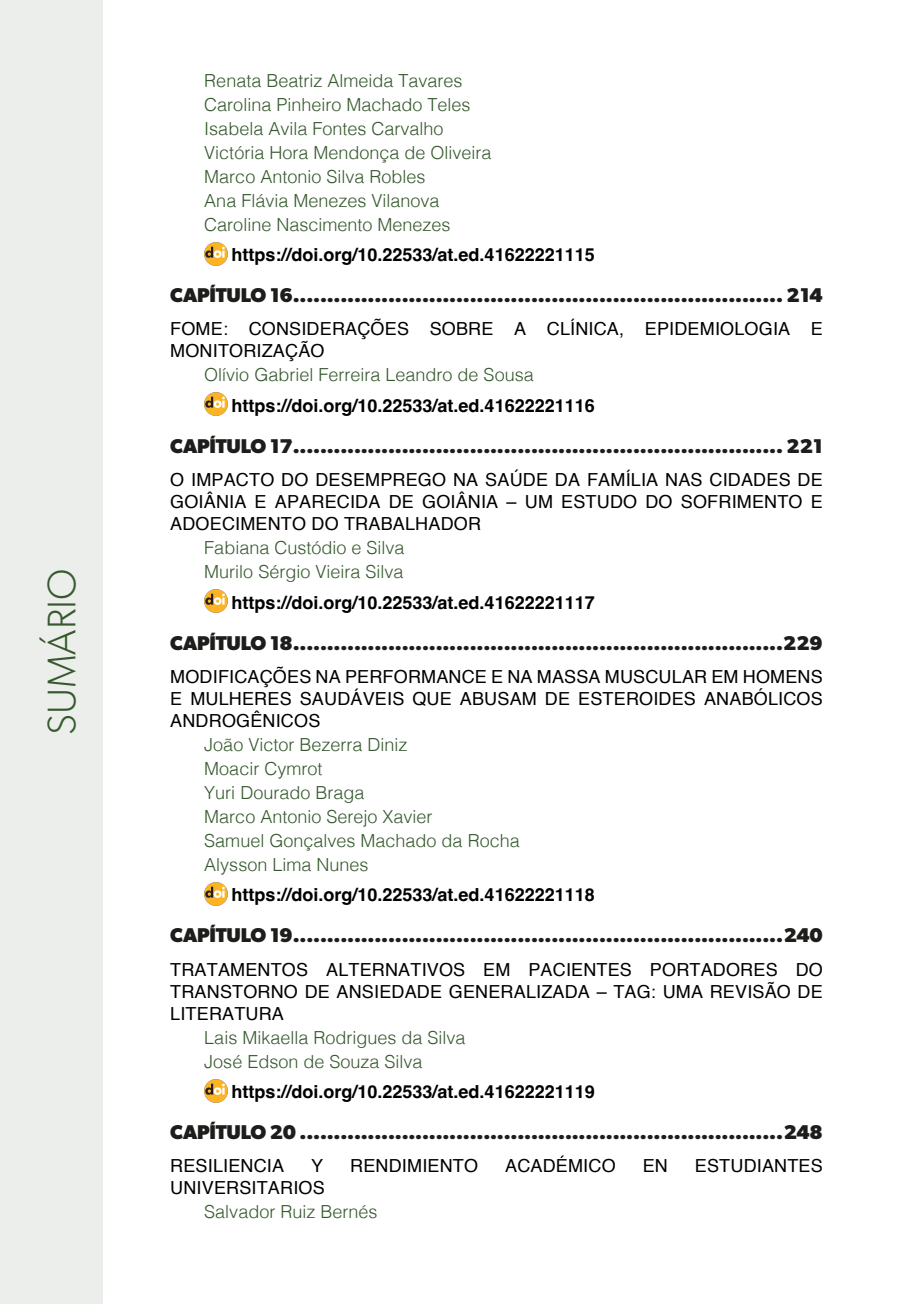
<style>
.page{position:relative;width:908px;height:1304px;background:#fff}
.page>*{position:absolute;margin:0;border:0;box-sizing:border-box;transform-origin:0 0}
.t1{font:300 40px "Gibson";color:#36592e}
.t2{font:700 20px "Gibson";letter-spacing:-.01em;color:#1d1d1b}
.t3{font:18px/22px "Helvetica";letter-spacing:.01em;color:#000;text-align:justify}
.t4{font:300 18px/24px "Helvetica";color:#36592e}
.t5{font:700 18px "Helvetica";color:#000}
</style>
<div class="page">
<div style="left:0;top:0;width:103px;height:1304px;background:#ebeeea"></div>
<img style="left:204px;top:242px;width:23px;height:23px">
<img style="left:204px;top:393px;width:23px;height:23px">
<img style="left:204px;top:590px;width:23px;height:23px">
<img style="left:204px;top:882px;width:23px;height:23px">
<img style="left:204px;top:1079px;width:23px;height:23px">
<h1 class="t1" style="left:37px;top:735px;width:167px;rotate:-90deg">SUMÁRIO</h1>
<p class="t4" style="left:204px;top:67px;width:289px">Renata Beatriz Almeida Tavares<br>Carolina Pinheiro Machado Teles<br>Isabela Avila Fontes Carvalho<br>Victória Hora Mendonça de Oliveira<br>Marco Antonio Silva Robles<br>Ana Flávia Menezes Vilanova<br>Caroline Nascimento Menezes</p>
<p class="t5" style="left:231px;top:244px;width:365px">https://doi.org/10.22533/at.ed.41622221115</p>
<p class="t2" style="left:170px;top:283px;width:653px">CAPÍTULO 16........................................................................ 214</p>
<p class="t3" style="left:170px;top:319px;width:653px">FOME: CONSIDERAÇÕES SOBRE A CLÍNICA, EPIDEMIOLOGIA E<br>MONITORIZAÇÃO</p>
<p class="t4" style="left:204px;top:362px;width:331px">Olívio Gabriel Ferreira Leandro de Sousa</p>
<p class="t5" style="left:231px;top:394px;width:365px">https://doi.org/10.22533/at.ed.41622221116</p>
<p class="t2" style="left:170px;top:434px;width:653px">CAPÍTULO 17........................................................................ 221</p>
<p class="t3" style="left:170px;top:469px;width:653px">O IMPACTO DO DESEMPREGO NA SAÚDE DA FAMÍLIA NAS CIDADES DE GOIÂNIA E APARECIDA DE GOIÂNIA – UM ESTUDO DO SOFRIMENTO E ADOECIMENTO DO TRABALHADOR</p>
<p class="t4" style="left:204px;top:534px;width:202px">Fabiana Custódio e Silva<br>Murilo Sérgio Vieira Silva</p>
<p class="t5" style="left:231px;top:591px;width:365px">https://doi.org/10.22533/at.ed.41622221117</p>
<p class="t2" style="left:170px;top:631px;width:653px">CAPÍTULO 18........................................................................229</p>
<p class="t3" style="left:170px;top:666px;width:653px">MODIFICAÇÕES NA PERFORMANCE E NA MASSA MUSCULAR EM HOMENS E MULHERES SAUDÁVEIS QUE ABUSAM DE ESTEROIDES ANABÓLICOS ANDROGÊNICOS</p>
<p class="t4" style="left:204px;top:731px;width:317px">João Victor Bezerra Diniz<br>Moacir Cymrot<br>Yuri Dourado Braga<br>Marco Antonio Serejo Xavier<br>Samuel Gonçalves Machado da Rocha<br>Alysson Lima Nunes</p>
<p class="t5" style="left:231px;top:884px;width:365px">https://doi.org/10.22533/at.ed.41622221118</p>
<p class="t2" style="left:170px;top:923px;width:653px">CAPÍTULO 19........................................................................240</p>
<p class="t3" style="left:170px;top:959px;width:653px">TRATAMENTOS ALTERNATIVOS EM PACIENTES PORTADORES DO TRANSTORNO DE ANSIEDADE GENERALIZADA – TAG: UMA REVISÃO DE LITERATURA</p>
<p class="t4" style="left:204px;top:1024px;width:263px">Lais Mikaella Rodrigues da Silva<br>José Edson de Souza Silva</p>
<p class="t5" style="left:231px;top:1081px;width:365px">https://doi.org/10.22533/at.ed.41622221119</p>
<p class="t2" style="left:170px;top:1120px;width:653px">CAPÍTULO 20 .......................................................................248</p>
<p class="t3" style="left:170px;top:1156px;width:115px">RESILIENCIA</p>
<p class="t3" style="left:311px;top:1156px;width:14px">Y</p>
<p class="t3" style="left:350px;top:1156px;width:129px">RENDIMIENTO</p>
<p class="t3" style="left:505px;top:1156px;width:112px">ACADÉMICO</p>
<p class="t3" style="left:642px;top:1156px;width:27px">EN</p>
<p class="t3" style="left:694px;top:1156px;width:129px">ESTUDIANTES</p>
<p class="t3" style="left:170px;top:1178px;width:156px">UNIVERSITARIOS</p>
<p class="t4" style="left:204px;top:1199px;width:175px">Salvador Ruiz Bernés</p>
</div>
